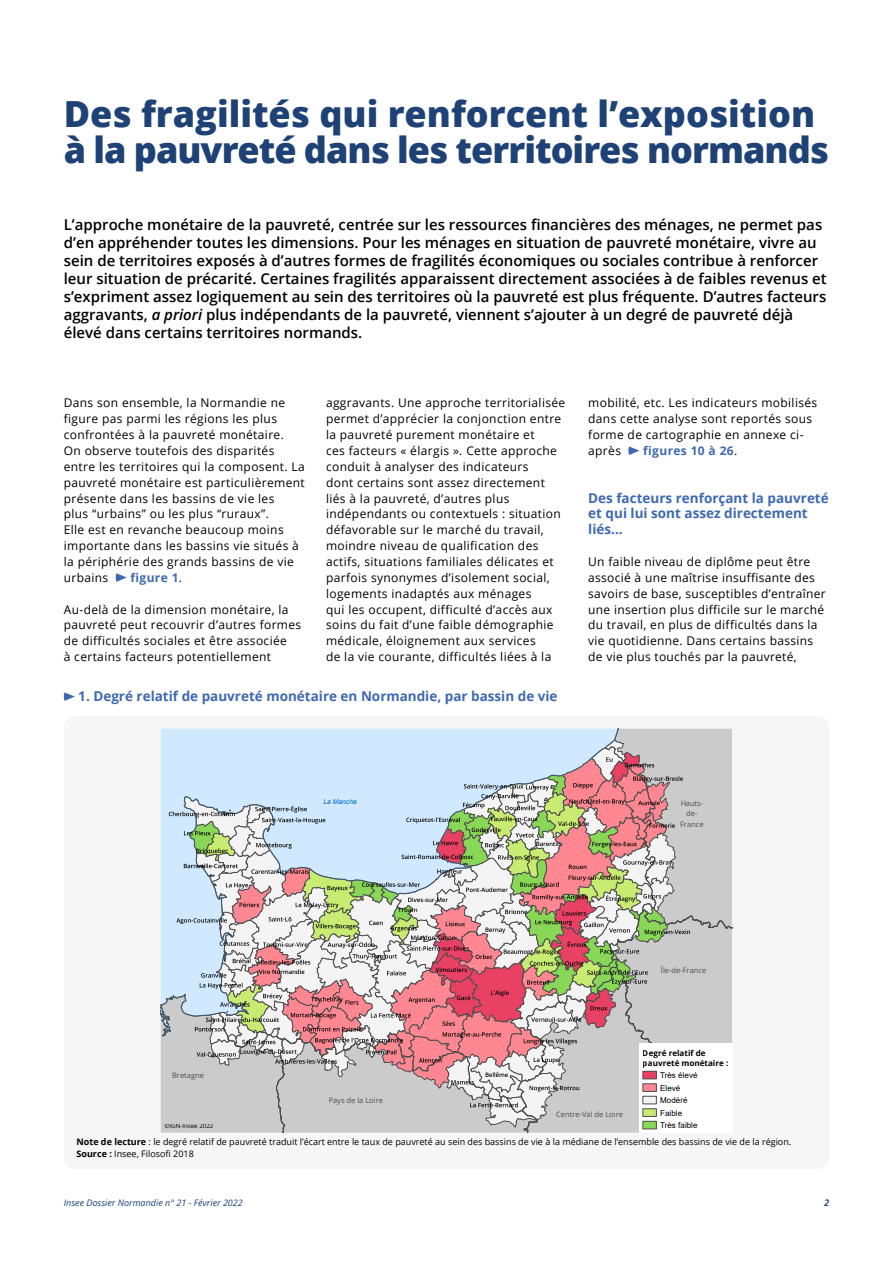
<style>
.page{position:relative;width:893px;height:1263px;background:#fff}
.page>*{position:absolute;margin:0;border:0;box-sizing:border-box;transform-origin:0 0}
.t1{font:800 36px/36px "Open Sans";color:#1e4176}
.t2{font:600 15px/18px "Open Sans";color:#000}
.t3{font:700 13.5px/15.9px "Open Sans";color:#3e69b1}
.t4{font:12px/15.9px "Open Sans";letter-spacing:.03em;color:#000}
.t5{font:700 12px "Open Sans";letter-spacing:.03em;color:#3e69b1}
.t6{font:9px/12px "Open Sans";color:#000}
.t7{font:italic 9px "Open Sans";color:#1e4176}
.t8{font:8.1px/12.5px "Arial";color:#000}
.t9{font:700 8.1px/10.6px "Open Sans";color:#000}
.t10{font:7.5px/10.2px "Open Sans";color:#4d4d4d;text-align:center}
.t11{font:italic 6.75px "Arial";color:#006cce}
.t12{font:6.15px "Open Sans";color:#000}
.s1{font-style:italic}
.s2{font-weight:400;color:#000}
.s3{font-weight:700}
</style>
<div class="page">
<svg style="left:115px;top:573px;width:12px;height:9px"></svg>
<svg style="left:628px;top:446px;width:11px;height:9px"></svg>
<div style="left:64px;top:716px;width:765px;height:453px;background:#f6f6f6;border-radius:13px"></div>
<svg style="left:161px;top:729px;width:571px;height:404px"></svg>
<div style="left:639px;top:1043px;width:93px;height:90px;background:#fff"></div>
<div style="left:643px;top:1071px;width:13px;height:8px;background:#e84164"></div>
<div style="left:643px;top:1071px;width:14px;height:8px;border:1px solid #4d4d4d"></div>
<div style="left:643px;top:1084px;width:13px;height:7px;background:#ff8791"></div>
<div style="left:643px;top:1083px;width:14px;height:9px;border:1px solid #4d4d4d"></div>
<div style="left:643px;top:1096px;width:13px;height:8px;background:#f4f4f4"></div>
<div style="left:643px;top:1096px;width:14px;height:8px;border:1px solid #4d4d4d"></div>
<div style="left:643px;top:1109px;width:13px;height:7px;background:#c8eb71"></div>
<div style="left:643px;top:1108px;width:14px;height:9px;border:1px solid #4d4d4d"></div>
<div style="left:643px;top:1121px;width:13px;height:8px;background:#89d756"></div>
<div style="left:643px;top:1121px;width:14px;height:8px;border:1px solid #4d4d4d"></div>
<svg style="left:63px;top:692px;width:12px;height:9px"></svg>
<h1 class="t1" style="left:64px;top:94px;width:767px">Des fragilités qui renforcent l’exposition à la pauvreté dans les territoires normands</h1>
<p class="t2" style="left:64px;top:215px;width:764px">L’approche monétaire de la pauvreté, centrée sur les ressources financières des ménages, ne permet pas d’en appréhender toutes les dimensions. Pour les ménages en situation de pauvreté monétaire, vivre au sein de territoires exposés à d’autres formes de fragilités économiques ou sociales contribue à renforcer leur situation de précarité. Certaines fragilités apparaissent directement associées à de faibles revenus et s’expriment assez logiquement au sein des territoires où la pauvreté est plus fréquente. D’autres facteurs aggravants, <span class="s1">a priori</span> plus indépendants de la pauvreté, viennent s’ajouter à un degré de pauvreté déjà élevé dans certains territoires normands.</p>
<p class="t4" style="left:64px;top:395px;width:242px">Dans son ensemble, la Normandie ne figure pas parmi les régions les plus confrontées à la pauvreté monétaire.<br>On observe toutefois des disparités entre les territoires qui la composent. La pauvreté monétaire est particulièrement présente dans les bassins de vie les<br>plus “urbains” ou les plus “ruraux”.<br>Elle est en revanche beaucoup moins importante dans les bassins vie situés à la périphérie des grands bassins de vie urbains</p>
<p class="t5" style="left:131px;top:569px;width:53px">figure 1<span class="s2">.</span></p>
<p class="t4" style="left:64px;top:601px;width:239px">Au-delà de la dimension monétaire, la pauvreté peut recouvrir d’autres formes de difficultés sociales et être associée<br>à certains facteurs potentiellement</p>
<p class="t4" style="left:326px;top:395px;width:241px">aggravants. Une approche territorialisée permet d’apprécier la conjonction entre la pauvreté purement monétaire et<br>ces facteurs « élargis ». Cette approche conduit à analyser des indicateurs<br>dont certains sont assez directement liés à la pauvreté, d’autres plus indépendants ou contextuels : situation défavorable sur le marché du travail, moindre niveau de qualification des actifs, situations familiales délicates et parfois synonymes d’isolement social, logements inadaptés aux ménages<br>qui les occupent, difficulté d’accès aux soins du fait d’une faible démographie médicale, éloignement aux services<br>de la vie courante, difficultés liées à la</p>
<p class="t4" style="left:588px;top:395px;width:231px">mobilité, etc. Les indicateurs mobilisés dans cette analyse sont reportés sous forme de cartographie en annexe ci&shy;après</p>
<p class="t5" style="left:643px;top:442px;width:96px">figures 10 à 26<span class="s2">.</span></p>
<p class="t3" style="left:588px;top:489px;width:242px">Des facteurs renforçant la pauvreté et qui lui sont assez directement liés...</p>
<p class="t4" style="left:588px;top:553px;width:239px">Un faible niveau de diplôme peut être associé à une maîtrise insuffisante des savoirs de base, susceptibles d’entraîner une insertion plus difficile sur le marché du travail, en plus de difficultés dans la vie quotidienne. Dans certains bassins de vie plus touchés par la pauvreté,</p>
<p class="t3" style="left:78px;top:688px;width:481px">1. Degré relatif de pauvreté monétaire en Normandie, par bassin de vie</p>
<p class="t11" style="left:323px;top:797px;width:35px">La Manche</p>
<p class="t10" style="left:680px;top:798px;width:25px">Hauts&shy;de-<br>France</p>
<p class="t10" style="left:172px;top:1070px;width:33px">Bretagne</p>
<p class="t12" style="left:164px;top:1122px;width:50px">©IGN-Insee 2022</p>
<p class="t10" style="left:329px;top:1095px;width:56px">Pays de la Loire</p>
<p class="t10" style="left:661px;top:965px;width:47px">Île-de-France</p>
<p class="t10" style="left:556px;top:1109px;width:68px">Centre-Val de Loire</p>
<p class="t9" style="left:643px;top:1047px;width:87px">Degré relatif de pauvreté monétaire :</p>
<p class="t8" style="left:660px;top:1069px;width:39px">Très élevé<br>Elevé<br>Modéré<br>Faible<br>Très faible</p>
<p class="t6" style="left:77px;top:1135px;width:716px"><span class="s3">Note de lecture</span> : le degré relatif de pauvreté traduit l’écart entre le taux de pauvreté au sein des bassins de vie à la médiane de l’ensemble des bassins de vie de la région.<br><span class="s3">Source :</span> Insee, Filosofi 2018</p>
<p class="t7" style="left:64px;top:1197px;width:181px">Insee Dossier Normandie n° 21 - Février 2022</p>
<p class="t7" style="left:824px;top:1197px;width:6px">2</p>
</div>
